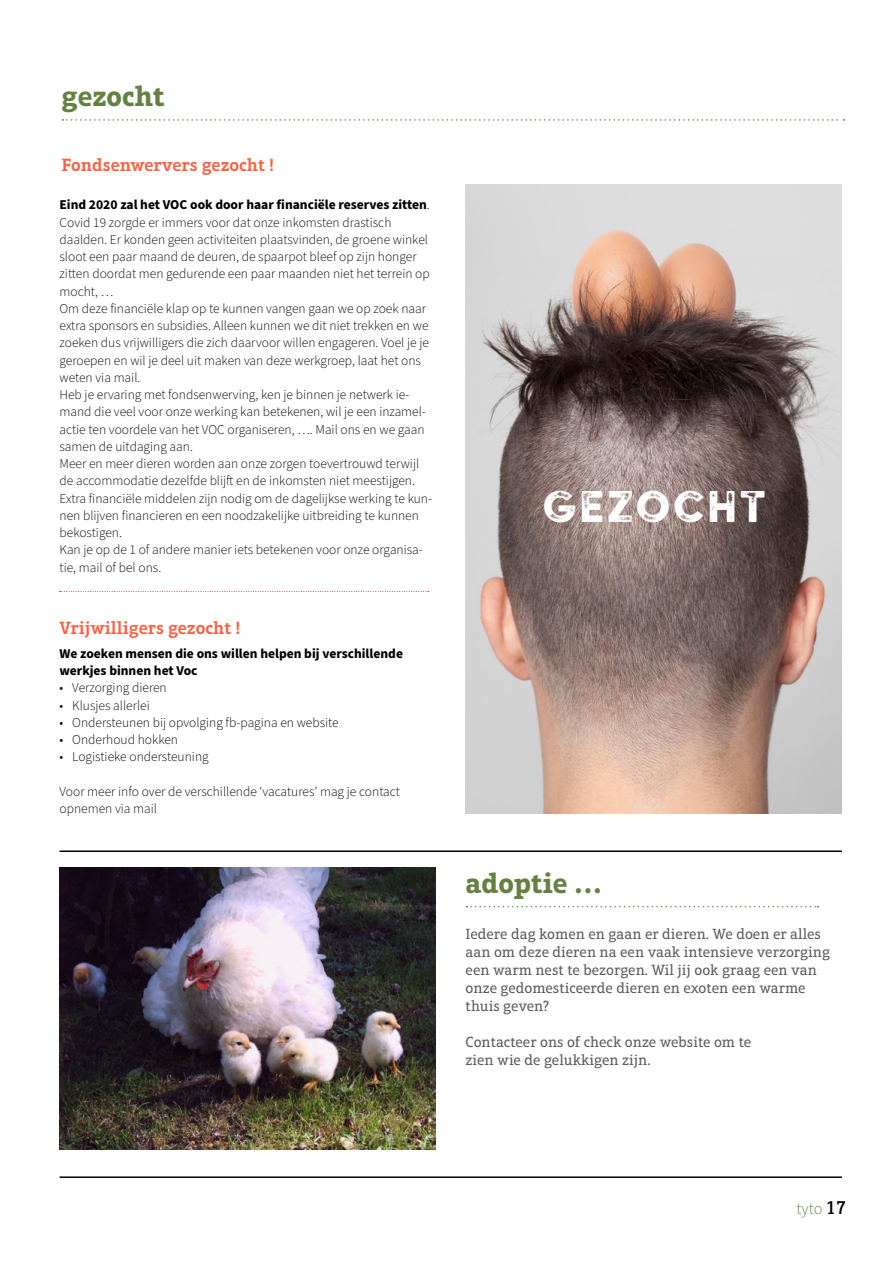
<style>
.page{position:relative;width:893px;height:1263px;background:#fff}
.page>*{position:absolute;margin:0;border:0;box-sizing:border-box;transform-origin:0 0}
.t1{font:45px "Sofia Rough Black Three";color:#fff}
.t2{font:700 28.5px "Aptifer Slab LT Pro";color:#648142}
.t3{font:600 18px "Aptifer Slab LT Pro";color:#ff5d3e}
.t4{font:300 16.5px "Source Sans Pro";color:#648142}
.t5{font:15px/18px "Aptifer Slab LT Pro";color:#58595b}
.t6{font:300 13.5px/17.2px "Source Sans Pro";color:#000}
.t7{font:700 13.5px/17.2px "Source Sans Pro";color:#000}
.s1{font-weight:700}
.s2{font-family:"Aptifer Slab LT Pro";font-weight:500;font-size:19.5px;color:#000}
</style>
<div class="page">
<svg style="left:62px;top:119px;width:782px;height:2px"></svg>
<svg style="left:466px;top:906px;width:352px;height:1px"></svg>
<img style="left:466px;top:184px;width:376px;height:629px">
<svg style="left:60px;top:591px;width:369px;height:1px"></svg>
<hr style="left:60px;top:850px;width:782px;height:2px;background:#000">
<hr style="left:60px;top:1176px;width:782px;height:2px;background:#000">
<img style="left:60px;top:867px;width:376px;height:282px">
<h2 class="t2" style="left:62px;top:80px;width:104px">gezocht</h2>
<h3 class="t3" style="left:62px;top:154px;width:214px">Fondsenwervers gezocht !</h3>
<p class="t6" style="left:60px;top:197px;width:374px"><span class="s1">Eind 2020 zal het VOC ook door haar financiële reserves zitten</span>.<br>Covid 19 zorgde er immers voor dat onze inkomsten drastisch daalden. Er konden geen activiteiten plaatsvinden, de groene winkel sloot een paar maand de deuren, de spaarpot bleef op zijn honger zitten doordat men gedurende een paar maanden niet het terrein op mocht, …<br>Om deze financiële klap op te kunnen vangen gaan we op zoek naar extra sponsors en subsidies. Alleen kunnen we dit niet trekken en we zoeken dus vrijwilligers die zich daarvoor willen engageren. Voel je je geroepen en wil je deel uit maken van deze werkgroep, laat het ons weten via mail.<br>Heb je ervaring met fondsenwerving, ken je binnen je netwerk ie&shy;mand die veel voor onze werking kan betekenen, wil je een inzamel&shy;actie ten voordele van het VOC organiseren, …. Mail ons en we gaan samen de uitdaging aan.<br>Meer en meer dieren worden aan onze zorgen toevertrouwd terwijl de accommodatie dezelfde blijft en de inkomsten niet meestijgen.<br>Extra financiële middelen zijn nodig om de dagelijkse werking te kun&shy;nen blijven financieren en een noodzakelijke uitbreiding te kunnen bekostigen.<br>Kan je op de 1 of andere manier iets betekenen voor onze organisa&shy;tie, mail of bel ons.</p>
<h3 class="t3" style="left:60px;top:618px;width:182px">Vrijwilligers gezocht !</h3>
<p class="t7" style="left:60px;top:645px;width:345px">We zoeken mensen die ons willen helpen bij verschillende werkjes binnen het Voc</p>
<p class="t6" style="left:60px;top:680px;width:109px">• Verzorging dieren</p>
<p class="t6" style="left:60px;top:697px;width:92px">• Klusjes allerlei</p>
<p class="t6" style="left:60px;top:714px;width:281px">• Ondersteunen bij opvolging fb-pagina en website</p>
<p class="t6" style="left:60px;top:731px;width:120px">• Onderhoud hokken</p>
<p class="t6" style="left:60px;top:749px;width:151px">• Logistieke ondersteuning</p>
<p class="t6" style="left:60px;top:783px;width:342px">Voor meer info over de verschillende ‘vacatures’ mag je contact opnemen via mail</p>
<h1 class="t1" style="left:541px;top:475px;width:227px">GEZOCHT</h1>
<h2 class="t2" style="left:466px;top:866px;width:138px">adoptie ...</h2>
<p class="t5" style="left:466px;top:924px;width:366px">Iedere dag komen en gaan er dieren. We doen er alles aan om deze dieren na een vaak intensieve verzorging een warm nest te bezorgen. Wil jij ook graag een van onze gedomesticeerde dieren en exoten een warme thuis geven?</p>
<p class="t5" style="left:466px;top:1032px;width:287px">Contacteer ons of check onze website om te zien wie de gelukkigen zijn.</p>
<p class="t4" style="left:796px;top:1197px;width:51px">tyto <span class="s2">17</span></p>
</div>
